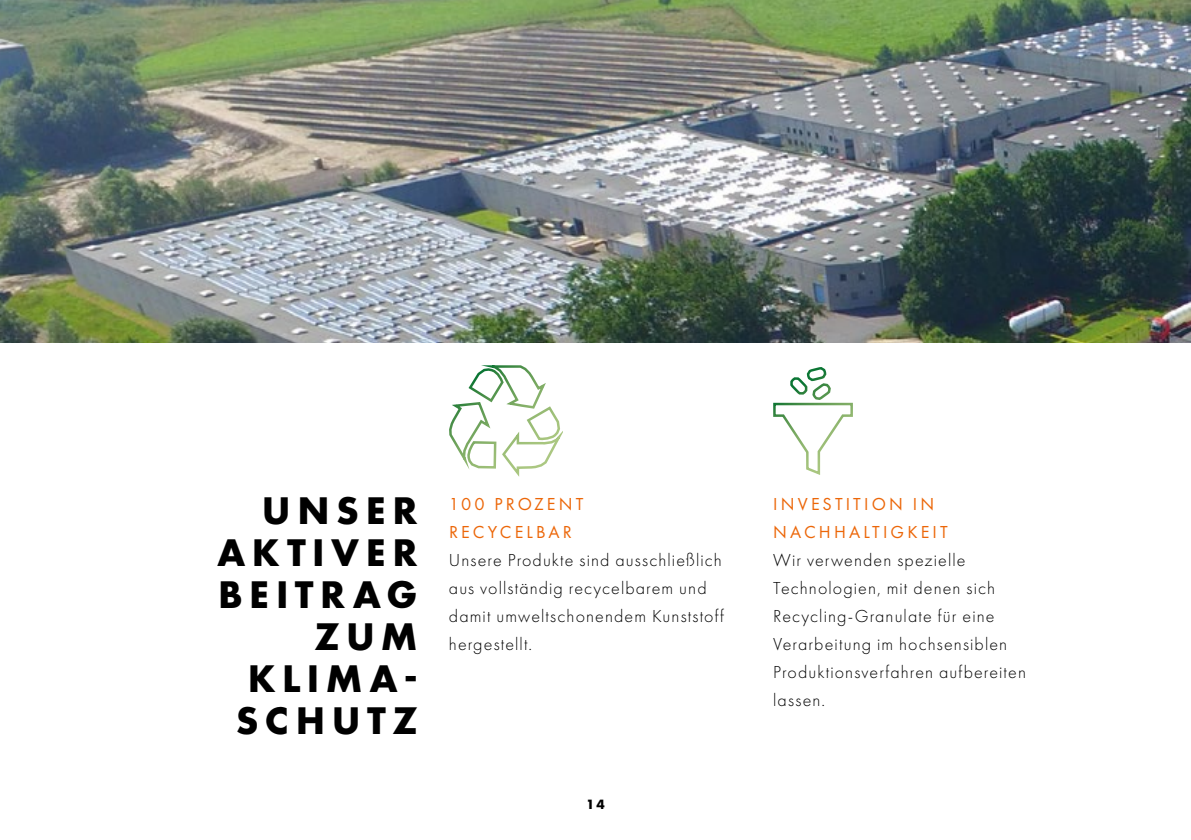
<style>
.page{position:relative;width:1191px;height:840px;background:#fff}
.page>*{position:absolute;margin:0;border:0;box-sizing:border-box;transform-origin:0 0}
.t1{font:700 40px/42px "Futura PT";letter-spacing:.16em;color:#000;text-align:right}
.t2{font:300 18px/28px "Futura PT";letter-spacing:.06em;color:#000}
.t3{font:18px/28px "Futura PT";letter-spacing:.175em;color:#ec6608}
.t4{font:700 14px "Futura PT";color:#000}
</style>
<div class="page">
<img style="left:0;top:0;width:1191px;height:342px">
<svg style="left:449px;top:365px;width:114px;height:112px"></svg>
<svg style="left:773px;top:367px;width:80px;height:108px"></svg>
<h1 class="t1" style="left:217px;top:488px;width:202px">UNSER<br>AKTIVER<br>BEITRAG<br>ZUM<br>KLIMA-<br>SCHUTZ</h1>
<p class="t3" style="left:449px;top:489px;width:136px">100 PROZENT<br>RECYCELBAR</p>
<p class="t2" style="left:449px;top:545px;width:277px">Unsere Produkte sind ausschließlich aus vollständig recycelbarem und damit umweltschonendem Kunststoff hergestellt.</p>
<p class="t4" style="left:586px;top:794px;width:20px">14</p>
<p class="t3" style="left:773px;top:489px;width:176px">INVESTITION IN<br>NACHHALTIGKEIT</p>
<p class="t2" style="left:773px;top:545px;width:254px">Wir verwenden spezielle<br>Technologien, mit denen sich<br>Recycling-Granulate für eine<br>Verarbeitung im hochsensiblen<br>Produktionsverfahren aufbereiten lassen.</p>
</div>
